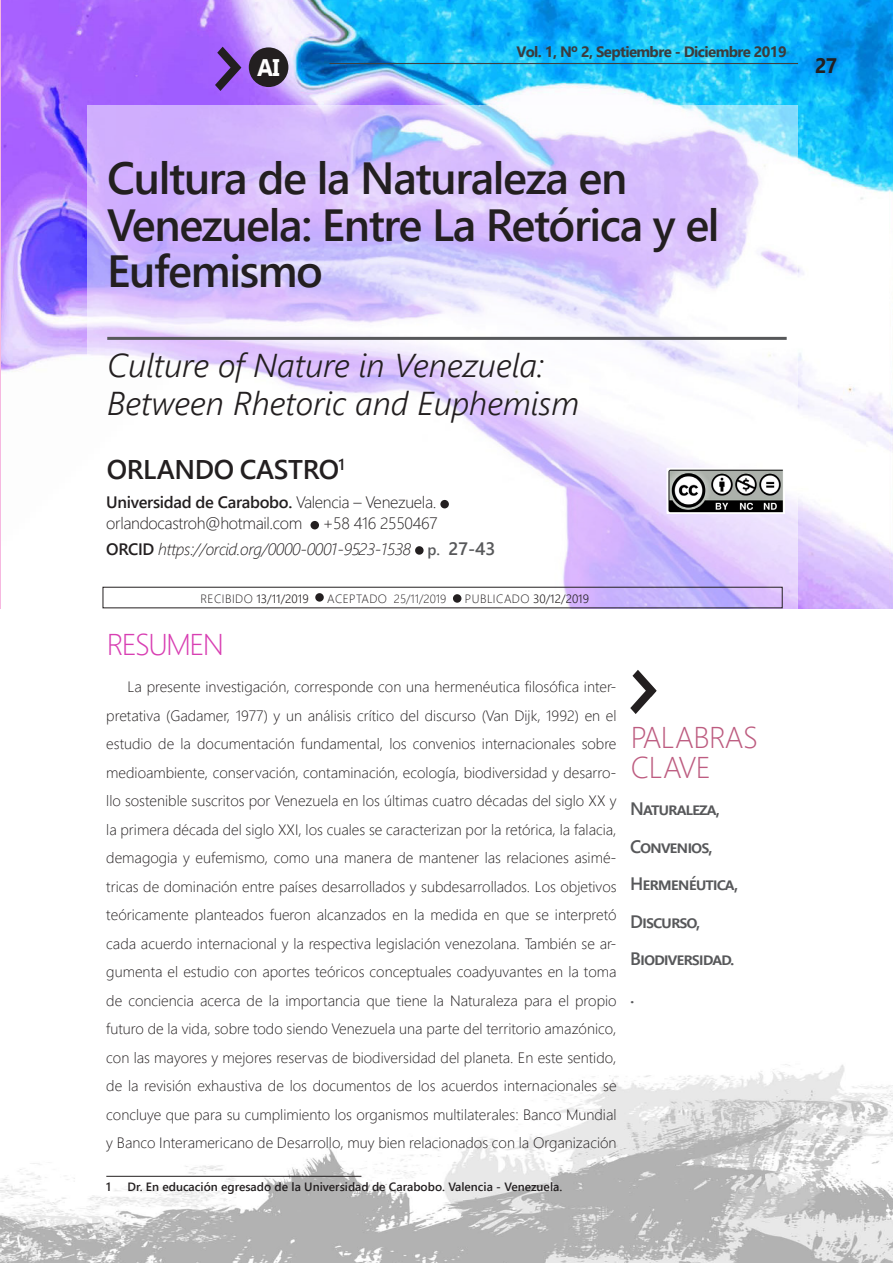
<style>
.page{position:relative;width:893px;height:1263px;background:#fff}
.page>*{position:absolute;margin:0;border:0;box-sizing:border-box;transform-origin:0 0}
.t1{font:45px/46.5px "Webly Sleek UI Semibold";letter-spacing:-.03em;color:#231f20}
.t2{font:italic 33px "Webly Sleek UI Semilight";color:#231f20}
.t3{font:30px/30px "Webly Sleek UI Light";letter-spacing:-.025em;color:#bd5c80}
.t4{font:30px "Webly Sleek UI Light";letter-spacing:-.055em;color:#d83eb2}
.t5{font:27px "Webly Sleek UI Semibold";letter-spacing:-.015em;color:#231f20}
.t6{font:700 24px "Gadugi";color:#fff;scale:.95 1}
.t7{font:700 21px "Gadugi";color:#231f20;scale:.95 1}
.t8{font:18px/37.5px "Webly Sleek UI Semibold";letter-spacing:-.06em;color:#57585a}
.t9{font:italic 16.5px "Webly Sleek UI Light";letter-spacing:-.02em;color:#231f20}
.t10{font:16.5px "Webly Sleek UI Semibold";letter-spacing:-.02em;color:#231f20}
.t11{font:16.5px "Webly Sleek UI Light";letter-spacing:-.02em;color:#231f20}
.t12{font:15px/28.5px "Webly Sleek UI Light";color:#231f20;text-align:justify}
.t13{font:700 15px "Gadugi";letter-spacing:-.04em;color:#3c3c3d}
.t14{font:12px "Webly Sleek UI Semibold";color:#231f20}
.t15{font:12px "Webly Sleek UI Semilight";color:#231f20}
.t16{font:12px "Webly Sleek UI Light";letter-spacing:.01em;color:#231f20}
.s1{font-family:"Webly Sleek UI Light"}
.s2{font-family:"Webly Sleek UI Semibold";font-style:normal}
.s3{font-family:"Webly Sleek UI Semibold";font-style:normal;font-size:15px;color:#57585a}
.s4{font-family:"Webly Sleek UI Semibold";font-style:normal;font-size:18px;color:#57585a}
</style>
<div class="page">
<img style="left:0;top:1064px;width:893px;height:199px">
<img style="left:1px;top:0;width:892px;height:608px">
<svg style="left:87px;top:105px;width:711px;height:504px"></svg>
<hr style="left:107px;top:337px;width:680px;height:3px;background:#57585a">
<svg style="left:630px;top:670px;width:27px;height:44px"></svg>
<div style="left:315px;top:593px;width:9px;height:9px;background:#231f20;border-radius:50%"></div>
<div style="left:453px;top:594px;width:8px;height:9px;background:#231f20;border-radius:50%"></div>
<hr style="left:330px;top:63px;width:468px;height:1px;background:#3e3e3f">
<svg style="left:215px;top:47px;width:26px;height:44px"></svg>
<div style="left:249px;top:47px;width:39px;height:40px;background:#231f20;border-radius:50%"></div>
<img style="left:668px;top:470px;width:115px;height:42px">
<div style="left:666px;top:468px;width:119px;height:46px;border:1px solid #fff"></div>
<div style="left:440px;top:500px;width:9px;height:8px;background:#231f20;border-radius:50%"></div>
<div style="left:310px;top:521px;width:9px;height:8px;background:#231f20;border-radius:50%"></div>
<div style="left:415px;top:546px;width:9px;height:9px;background:#231f20;border-radius:50%"></div>
<hr style="left:106px;top:1176px;width:255px;height:1px;background:#231f20">
<p class="t6" style="left:257px;top:53px;width:25px">AI</p>
<p class="t13" style="left:516px;top:43px;width:272px">Vol. 1, Nº 2, Septiembre - Diciembre 2019</p>
<p class="t7" style="left:815px;top:53px;width:25px">27</p>
<p class="t1" style="left:107px;top:153px;width:614px">Cultura de la Naturaleza en<br>Venezuela: Entre La Retórica y el<br>Eufemismo</p>
<p class="t2" style="left:107px;top:343px;width:438px">Culture of Nature in Venezuela:</p>
<p class="t2" style="left:107px;top:380px;width:474px">Between Rhetoric and Euphemism</p>
<p class="t5" style="left:107px;top:449px;width:239px">ORLANDO CASTRO<sup>1</sup></p>
<p class="t10" style="left:106px;top:490px;width:332px">Universidad de Carabobo. <span class="s1">Valencia – Venezuela.</span></p>
<p class="t11" style="left:106px;top:511px;width:333px">orlandocastroh@hotmail.com +58 416 2550467</p>
<p class="t9" style="left:106px;top:537px;width:391px"><span class="s2">ORCID</span> https://orcid.org/0000-0001-9523-1538 <span class="s3">p.</span> <span class="s4">27-43</span></p>
<p class="t15" style="left:201px;top:589px;width:110px"><span class="s1">RECIBIDO</span> 13/11/2019</p>
<p class="t16" style="left:327px;top:589px;width:121px">ACEPTADO 25/11/2019</p>
<p class="t15" style="left:465px;top:589px;width:126px"><span class="s1">PUBLICADO</span> 30/12/2019</p>
<p class="t4" style="left:107px;top:622px;width:119px">RESUMEN</p>
<p class="t12" style="left:106px;top:672px;width:512px;text-indent:21px">La presente investigación, corresponde con una hermenéutica filosófica inter&shy;pretativa (Gadamer, 1977) y un análisis crítico del discurso (Van Dijk, 1992) en el estudio de la documentación fundamental, los convenios internacionales sobre medioambiente, conservación, contaminación, ecología, biodiversidad y desarro&shy;llo sostenible suscritos por Venezuela en los últimas cuatro décadas del siglo XX y la primera década del siglo XXI, los cuales se caracterizan por la retórica, la falacia, demagogia y eufemismo, como una manera de mantener las relaciones asimé&shy;tricas de dominación entre países desarrollados y subdesarrollados. Los objetivos teóricamente planteados fueron alcanzados en la medida en que se interpretó cada acuerdo internacional y la respectiva legislación venezolana. También se ar&shy;gumenta el estudio con aportes teóricos conceptuales coadyuvantes en la toma de conciencia acerca de la importancia que tiene la Naturaleza para el propio futuro de la vida, sobre todo siendo Venezuela una parte del territorio amazónico, con las mayores y mejores reservas de biodiversidad del planeta. En este sentido, de la revisión exhaustiva de los documentos de los acuerdos internacionales se concluye que para su cumplimiento los organismos multilaterales: Banco Mundial y Banco Interamericano de Desarrollo, muy bien relacionados con la Organización</p>
<p class="t14" style="left:106px;top:1177px;width:6px">1</p>
<p class="t14" style="left:128px;top:1177px;width:436px">Dr. En educación egresado de la Universidad de Carabobo. Valencia - Venezuela.</p>
<p class="t3" style="left:631px;top:721px;width:129px">PALABRAS<br>CLAVE</p>
<p class="t8" style="left:630px;top:789px;width:110px">Naturaleza,<br>Convenios,<br>Hermenéutica,<br>Discurso,<br>Biodiversidad.</p>
<p class="t8" style="left:630px;top:977px;width:6px">.</p>
</div>
